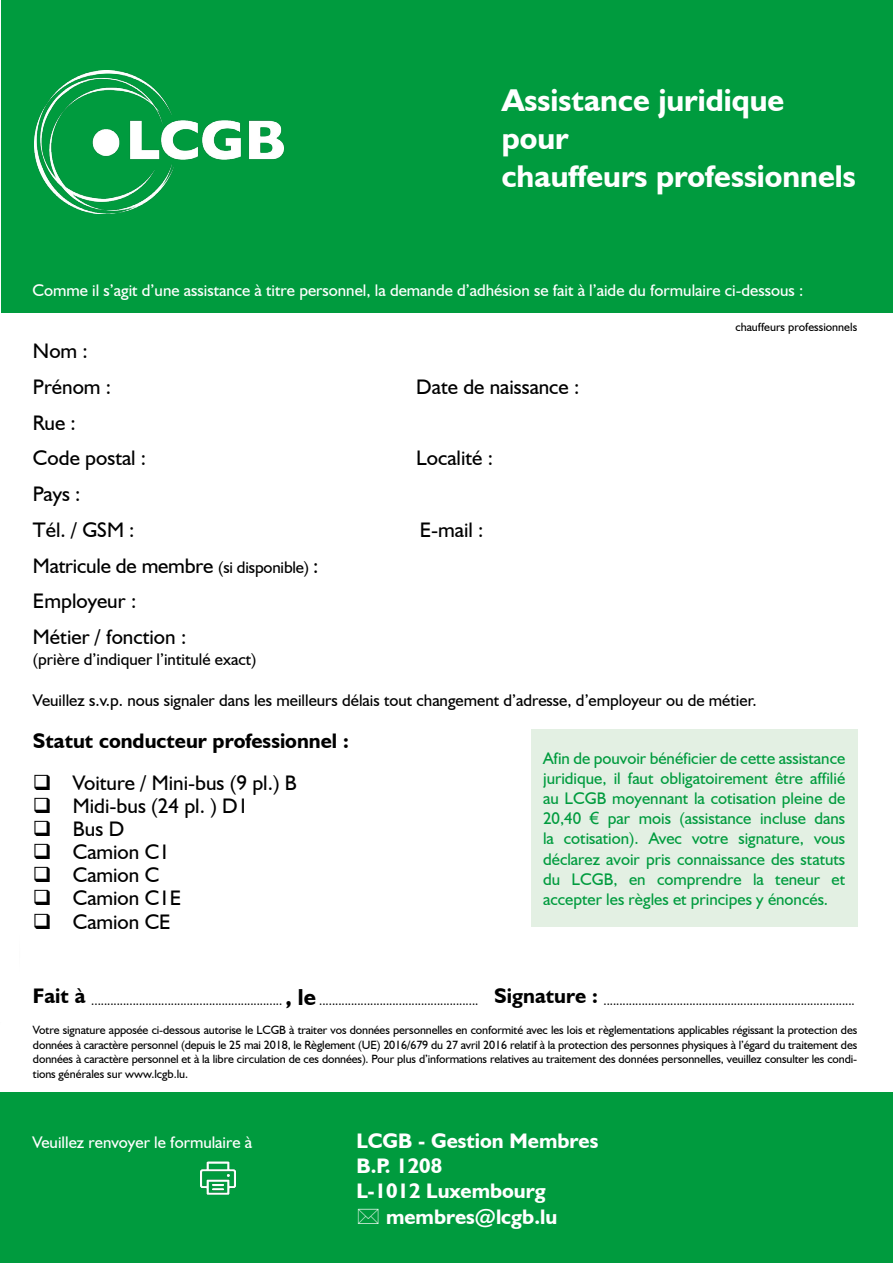
<style>
.page{position:relative;width:893px;height:1263px;background:#fff}
.page>*{position:absolute;margin:0;border:0;box-sizing:border-box;transform-origin:0 0}
.t1{font:700 31.5px/37.8px "Humanist 521 BT";color:#fff}
.t2{font:21px/35.7px "Humanist 521 BT";color:#000}
.t3{font:700 21px "Humanist 521 BT";color:#fff}
.t4{font:700 21px "Humanist 521 BT";color:#000}
.t5{font:16.8px/20.2px "Humanist 521 BT";color:#009b3e;text-align:justify}
.t6{font:16.8px "Humanist 521 BT";color:#fff}
.t7{font:16.8px "Humanist 521 BT";color:#000}
.t8{font:12.6px "Humanist 521 BT";color:#000}
.t9{font:12px/14.4px "Humanist 521 BT";color:#000;text-align:justify}
.s1{font-size:16.8px}
.s2{font-family:"Arial"}
.s3{font-weight:700;font-size:23.1px}
</style>
<div class="page">
<div style="left:1px;top:1092px;width:892px;height:171px;background:#009b3e"></div>
<div style="left:1px;top:0;width:892px;height:313px;background:#009b3e"></div>
<div style="left:531px;top:729px;width:326px;height:197px;background:#e3f0e3"></div>
<img style="left:34px;top:70px;width:250px;height:143px">
<img style="left:200px;top:1161px;width:35px;height:34px">
<h1 class="t1" style="left:502px;top:81px;width:355px">Assistance juridique pour<br>chauffeurs professionnels</h1>
<h3 class="t6" style="left:32px;top:280px;width:772px">Comme il s’agit d’une assistance à titre personnel, la demande d’adhésion se fait à l’aide du formulaire ci-dessous :</h3>
<h2 class="t2" style="left:33px;top:333px;width:80px">Nom :<br>Prénom :</h2>
<h2 class="t2" style="left:33px;top:404px;width:115px">Rue :<br>Code postal :</h2>
<h2 class="t2" style="left:33px;top:476px;width:103px">Pays :<br>Tél. / GSM :</h2>
<h2 class="t2" style="left:416px;top:368px;width:165px">Date de naissance :</h2>
<h2 class="t2" style="left:416px;top:440px;width:78px">Localité :</h2>
<h2 class="t2" style="left:420px;top:511px;width:65px">E-mail :</h2>
<p class="t9" style="left:735px;top:320px;width:123px">chauffeurs professionnels</p>
<h2 class="t2" style="left:33px;top:547px;width:287px">Matricule de membre <span class="s1">(si disponible)</span> :<br>Employeur :<br>Métier / fonction :</h2>
<h3 class="t7" style="left:33px;top:649px;width:225px">(prière d’indiquer l’intitulé exact)</h3>
<h3 class="t7" style="left:33px;top:689px;width:725px">Veuillez s.v.p. nous signaler dans les meilleurs délais tout changement d’adresse, d’employeur ou de métier.</h3>
<h2 class="t4" style="left:33px;top:727px;width:317px">Statut conducteur professionnel :</h2>
<h2 class="t2" style="left:33px;top:764px;width:266px">❑ Voiture / Mini-bus (9 pl.) B</h2>
<h2 class="t2" style="left:33px;top:787px;width:217px">❑ Midi-bus (24 pl. ) D1</h2>
<h2 class="t2" style="left:33px;top:810px;width:93px">❑ Bus D</h2>
<h2 class="t2" style="left:33px;top:834px;width:138px">❑ Camion C1</h2>
<h2 class="t2" style="left:33px;top:857px;width:128px">❑ Camion C</h2>
<h2 class="t2" style="left:33px;top:880px;width:150px">❑ Camion C1E</h2>
<h2 class="t2" style="left:33px;top:903px;width:139px">❑ Camion CE</h2>
<p class="t5" style="left:543px;top:747px;width:304px">Afin de pouvoir bénéficier de cette assistance juridique, il faut obligatoirement être affilié au LCGB moyennant la cotisation pleine de 20,40 <span class="s2">€</span> par mois (assistance incluse dans la cotisation). Avec votre signature, vous déclarez avoir pris connaissance des statuts du LCGB, en comprendre la teneur et accepter les règles et principes y énoncés.</p>
<p class="t8" style="left:33px;top:993px;width:823px"><sup>Fait</sup> <sup>à</sup> ............................................................ <span class="s3">, le</span> .................................................. <sup>Signature</sup> <sup>:</sup> ...............................................................................</p>
<p class="t9" style="left:33px;top:1023px;width:826px">Votre signature apposée ci-dessous autorise le LCGB à traiter vos données personnelles en conformité avec les lois et règlementations applicables régissant la protection des données à caractère personnel (depuis le 25 mai 2018, le Règlement (UE) 2016/679 du 27 avril 2016 relatif à la protection des personnes physiques à l’égard du traitement des données à caractère personnel et à la libre circulation de ces données). Pour plus d’informations relatives au traitement des données personnelles, veuillez consulter les condi&shy;tions générales sur www.lcgb.lu.</p>
<h3 class="t6" style="left:32px;top:1132px;width:221px">Veuillez renvoyer le formulaire à</h3>
<h2 class="t3" style="left:356px;top:1128px;width:244px">LCGB - Gestion Membres</h2>
<h2 class="t3" style="left:356px;top:1153px;width:87px">B.P. 1208</h2>
<h2 class="t3" style="left:356px;top:1178px;width:191px">L-1012 Luxembourg</h2>
<h2 class="t3" style="left:386px;top:1203px;width:173px">membres@lcgb.lu</h2>
</div>
